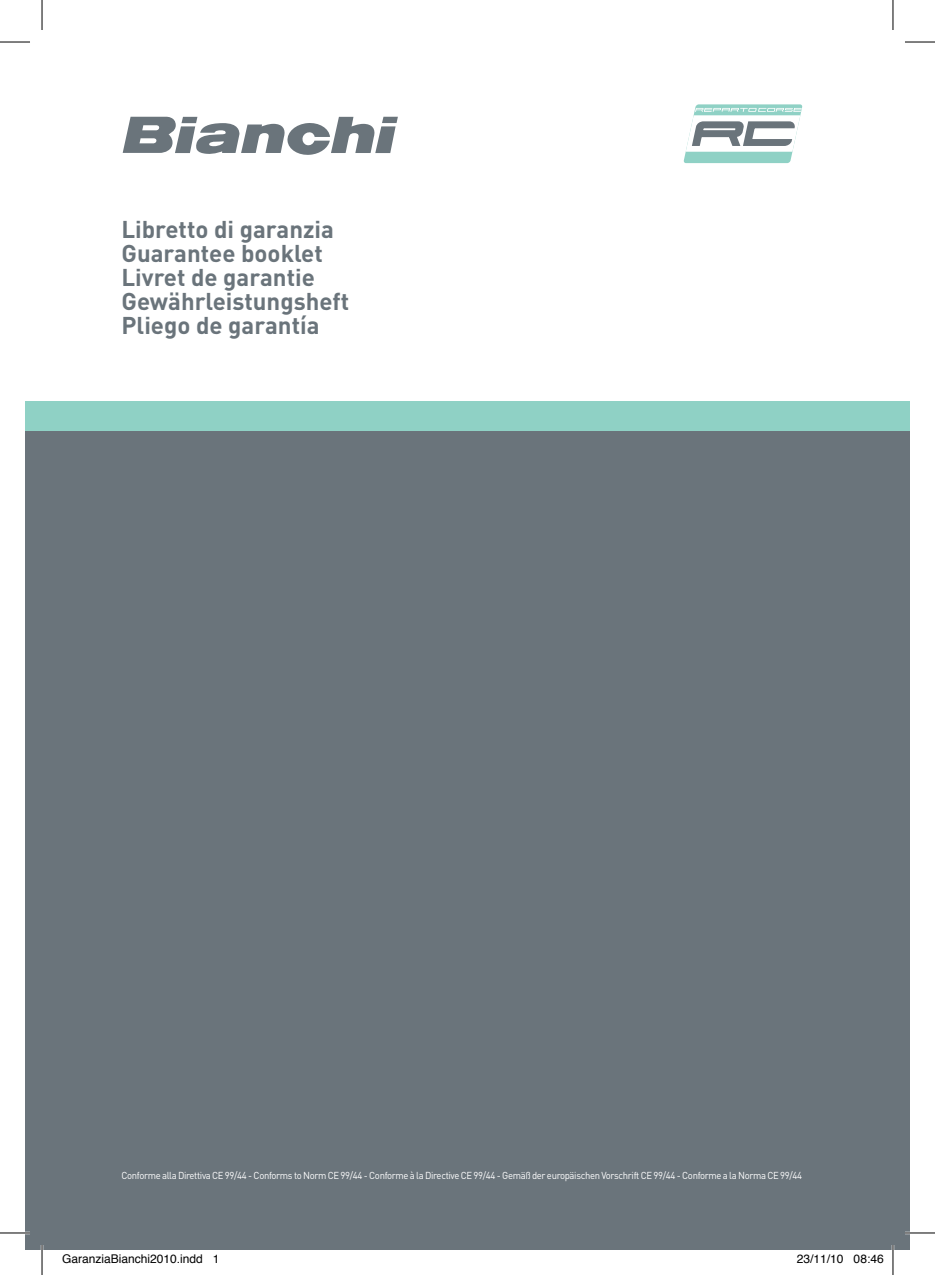
<style>
.page{position:relative;width:935px;height:1275px;background:#fff}
.page>*{position:absolute;margin:0;border:0;box-sizing:border-box;transform-origin:0 0}
.t1{font:700 24px/24px "DIN";color:#6a747b}
.t2{font:12px "Helvetica";color:#000}
.t3{font:10px "DIN";letter-spacing:-.035em;color:#fff;scale:.95 1}
</style>
<div class="page">
<div style="left:25px;top:401px;width:884px;height:30px;background:#8fd1c5"></div>
<div style="left:25px;top:431px;width:884px;height:819px;background:#6a747b"></div>
<svg style="left:123px;top:117px;width:275px;height:38px"></svg>
<svg style="left:683px;top:104px;width:119px;height:59px"></svg>
<hr style="left:0;top:1231px;width:30px;height:3px;background:#fff">
<hr style="left:904px;top:1231px;width:30px;height:3px;background:#fff">
<hr style="left:41px;top:1245px;width:2px;height:30px;background:#fff">
<hr style="left:891px;top:1245px;width:3px;height:30px;background:#fff">
<hr style="left:0;top:42px;width:30px;height:1px;background:#000">
<hr style="left:904px;top:42px;width:30px;height:1px;background:#000">
<hr style="left:0;top:1232px;width:30px;height:1px;background:#000">
<hr style="left:904px;top:1232px;width:30px;height:1px;background:#000">
<hr style="left:42px;top:0;width:1px;height:30px;background:#000">
<hr style="left:42px;top:1245px;width:1px;height:30px;background:#000">
<hr style="left:892px;top:0;width:1px;height:30px;background:#000">
<hr style="left:892px;top:1245px;width:1px;height:30px;background:#000">
<h1 class="t1" style="left:121px;top:216px;width:229px">Libretto di garanzia<br>Guarantee booklet<br>Livret de garantie<br>Gewährleistungsheft<br>Pliego de garantía</h1>
<p class="t3" style="left:121px;top:1168px;width:718px">Conforme alla Direttiva CE 99/44 - Conforms to Norm CE 99/44 - Conforme à la Directive CE 99/44 - Gemäß der europäischen Vorschrift CE 99/44 - Conforme a la Norma CE 99/44</p>
<p class="t2" style="left:62px;top:1249px;width:159px">GaranziaBianchi2010.indd 1</p>
<p class="t2" style="left:796px;top:1249px;width:88px">23/11/10 08:46</p>
</div>
